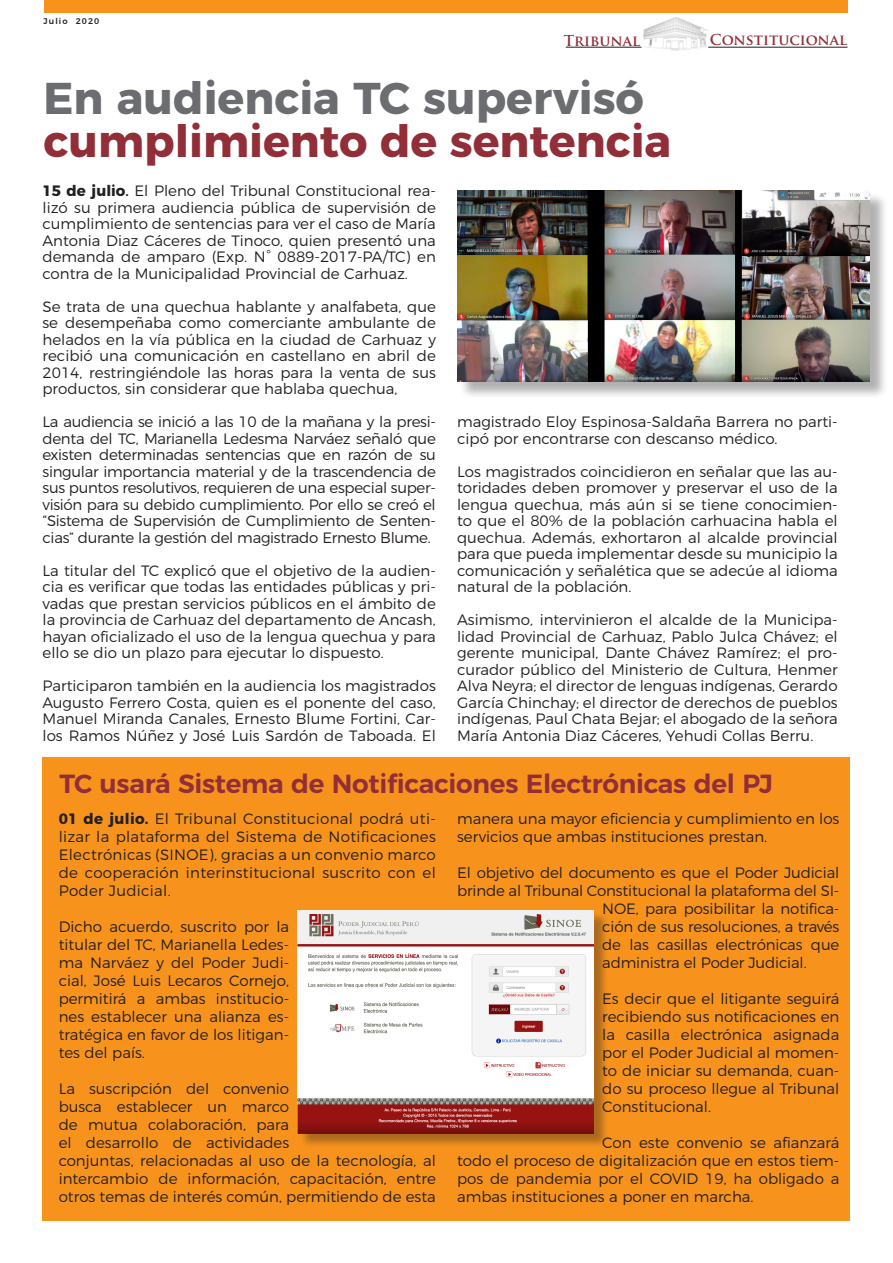
<style>
.page{position:relative;width:893px;height:1263px;background:#fff}
.page>*{position:absolute;margin:0;border:0;box-sizing:border-box;transform-origin:0 0}
.t1{font:700 44.4px "Montserrat";color:#912e38}
.t2{font:700 44.4px "Montserrat";color:#6c6d70}
.t3{font:600 26.25px "Montserrat";letter-spacing:-.01em;color:#912e38}
.t4{font:300 15px/16.5px "Montserrat";color:#231f20;text-align:justify}
.t5{font:700 14.7px "Trajan Pro";color:#912e38}
.t6{font:500 8.25px "Montserrat";letter-spacing:.13em;color:#231f20}
.s1{font-weight:700}
.s2{font-weight:500}
</style>
<div class="page">
<div style="left:44px;top:0;width:803px;height:13px;background:#f7931d"></div>
<img style="left:643px;top:17px;width:66px;height:34px">
<hr style="left:708px;top:47px;width:139px;height:1px;background:#231f20">
<hr style="left:566px;top:47px;width:76px;height:1px;background:#231f20">
<div style="left:43px;top:757px;width:807px;height:463px;background:#f7931d"></div>
<div style="left:459px;top:193px;width:430px;height:206px;background:#231f20;opacity:.35"></div>
<img style="left:457px;top:190px;width:413px;height:191px">
<div style="left:300px;top:912px;width:309px;height:236px;background:#231f20;opacity:.35"></div>
<img style="left:298px;top:910px;width:296px;height:223px">
<p class="t6" style="left:44px;top:15px;width:57px">Julio 2020</p>
<p class="t5" style="left:564px;top:31px;width:78px">Tribunal</p>
<p class="t5" style="left:710px;top:31px;width:139px">Constitucional</p>
<p class="t2" style="left:44px;top:62px;width:602px">En audiencia TC supervisó</p>
<p class="t1" style="left:44px;top:105px;width:629px">cumplimiento de sentencia</p>
<p class="t4" style="left:43px;top:181px;width:395px"><span class="s1">15 de julio</span><span class="s2">.</span> El Pleno del Tribunal Constitucional rea&shy;lizó su primera audiencia pública de supervisión de cumplimiento de sentencias para ver el caso de María Antonia Diaz Cáceres de Tinoco, quien presentó una demanda de amparo (Exp. N° 0889-2017-PA/TC) en contra de la Municipalidad Provincial de Carhuaz.</p>
<p class="t4" style="left:43px;top:297px;width:395px">Se trata de una quechua hablante y analfabeta, que se desempeñaba como comerciante ambulante de helados en la vía pública en la ciudad de Carhuaz y recibió una comunicación en castellano en abril de 2014, restringiéndole las horas para la venta de sus productos, sin considerar que hablaba quechua,</p>
<p class="t4" style="left:43px;top:412px;width:395px">La audiencia se inició a las 10 de la mañana y la presi&shy;denta del TC, Marianella Ledesma Narváez señaló que existen determinadas sentencias que en razón de su singular importancia material y de la trascendencia de sus puntos resolutivos, requieren de una especial super&shy;visión para su debido cumplimiento. Por ello se creó el “Sistema de Supervisión de Cumplimiento de Senten&shy;cias” durante la gestión del magistrado Ernesto Blume.</p>
<p class="t4" style="left:43px;top:561px;width:395px">La titular del TC explicó que el objetivo de la audien&shy;cia es verificar que todas las entidades públicas y pri&shy;vadas que prestan servicios públicos en el ámbito de la provincia de Carhuaz del departamento de Ancash, hayan oficializado el uso de la lengua quechua y para ello se dio un plazo para ejecutar lo dispuesto.</p>
<p class="t4" style="left:43px;top:676px;width:395px">Participaron también en la audiencia los magistrados Augusto Ferrero Costa, quien es el ponente del caso, Manuel Miranda Canales, Ernesto Blume Fortini, Car&shy;los Ramos Núñez y José Luis Sardón de Taboada. El</p>
<p class="t4" style="left:457px;top:413px;width:382px">magistrado Eloy Espinosa-Saldaña Barrera no parti&shy;cipó por encontrarse con descanso médico.</p>
<p class="t4" style="left:457px;top:462px;width:382px">Los magistrados coincidieron en señalar que las au&shy;toridades deben promover y preservar el uso de la lengua quechua, más aún si se tiene conocimien&shy;to que el 80% de la población carhuacina habla el quechua. Además, exhortaron al alcalde provincial para que pueda implementar desde su municipio la comunicación y señalética que se adecúe al idioma natural de la población.</p>
<p class="t4" style="left:457px;top:611px;width:382px">Asimismo, intervinieron el alcalde de la Municipa&shy;lidad Provincial de Carhuaz, Pablo Julca Chávez; el gerente municipal, Dante Chávez Ramírez; el pro&shy;curador público del Ministerio de Cultura, Henmer Alva Neyra; el director de lenguas indígenas, Gerardo García Chinchay; el director de derechos de pueblos indígenas, Paul Chata Bejar; el abogado de la señora María Antonia Diaz Cáceres, Yehudi Collas Berru.</p>
<p class="t3" style="left:60px;top:762px;width:715px">TC usará Sistema de Notificaciones Electrónicas del PJ</p>
<p class="t4" style="left:59px;top:808px;width:379px;line-height:18px"><span class="s1">01 de julio.</span> El Tribunal Constitucional podrá uti&shy;lizar la plataforma del Sistema de Notificaciones Electrónicas (SINOE), gracias a un convenio marco de cooperación interinstitucional suscrito con el Poder Judicial.</p>
<p class="t4" style="left:59px;top:916px;width:232px;line-height:18px">Dicho acuerdo, suscrito por la titular del TC, Marianella Ledes&shy;ma Narváez y del Poder Judi&shy;cial, José Luis Lecaros Cornejo, permitirá a ambas institucio&shy;nes establecer una alianza es&shy;tratégica en favor de los litigan&shy;tes del país.</p>
<p class="t4" style="left:59px;top:1078px;width:379px;line-height:18px;text-align:left">La suscripción del convenio<br>busca establecer un marco<br>de mutua colaboración, para<br>el desarrollo de actividades<br>conjuntas, relacionadas al uso de la tecnología, al intercambio de información, capacitación, entre otros temas de interés común, permitiendo de esta</p>
<p class="t4" style="left:457px;top:808px;width:384px;line-height:18px">manera una mayor eficiencia y cumplimiento en los servicios que ambas instituciones prestan.</p>
<p class="t4" style="left:457px;top:863px;width:384px">El objetivo del documento es que el Poder Judicial</p>
<p class="t4" style="left:457px;top:881px;width:384px">brinde al Tribunal Constitucional la plataforma del SI-</p>
<p class="t4" style="left:602px;top:899px;width:239px">NOE, para posibilitar la notifica-</p>
<p class="t4" style="left:602px;top:917px;width:239px">ción de sus resoluciones, a través</p>
<p class="t4" style="left:602px;top:935px;width:239px">de las casillas electrónicas que</p>
<p class="t4" style="left:602px;top:953px;width:206px">administra el Poder Judicial.</p>
<p class="t4" style="left:602px;top:988px;width:239px;line-height:18px">Es decir que el litigante seguirá recibiendo sus notificaciones en la casilla electrónica asignada por el Poder Judicial al momen&shy;to de iniciar su demanda, cuan&shy;do su proceso llegue al Tribunal Constitucional.</p>
<p class="t4" style="left:457px;top:1132px;width:384px;line-height:18px;text-indent:145px">Con este convenio se afianzará todo el proceso de digitalización que en estos tiem&shy;pos de pandemia por el COVID 19, ha obligado a ambas instituciones a poner en marcha.</p>
</div>
